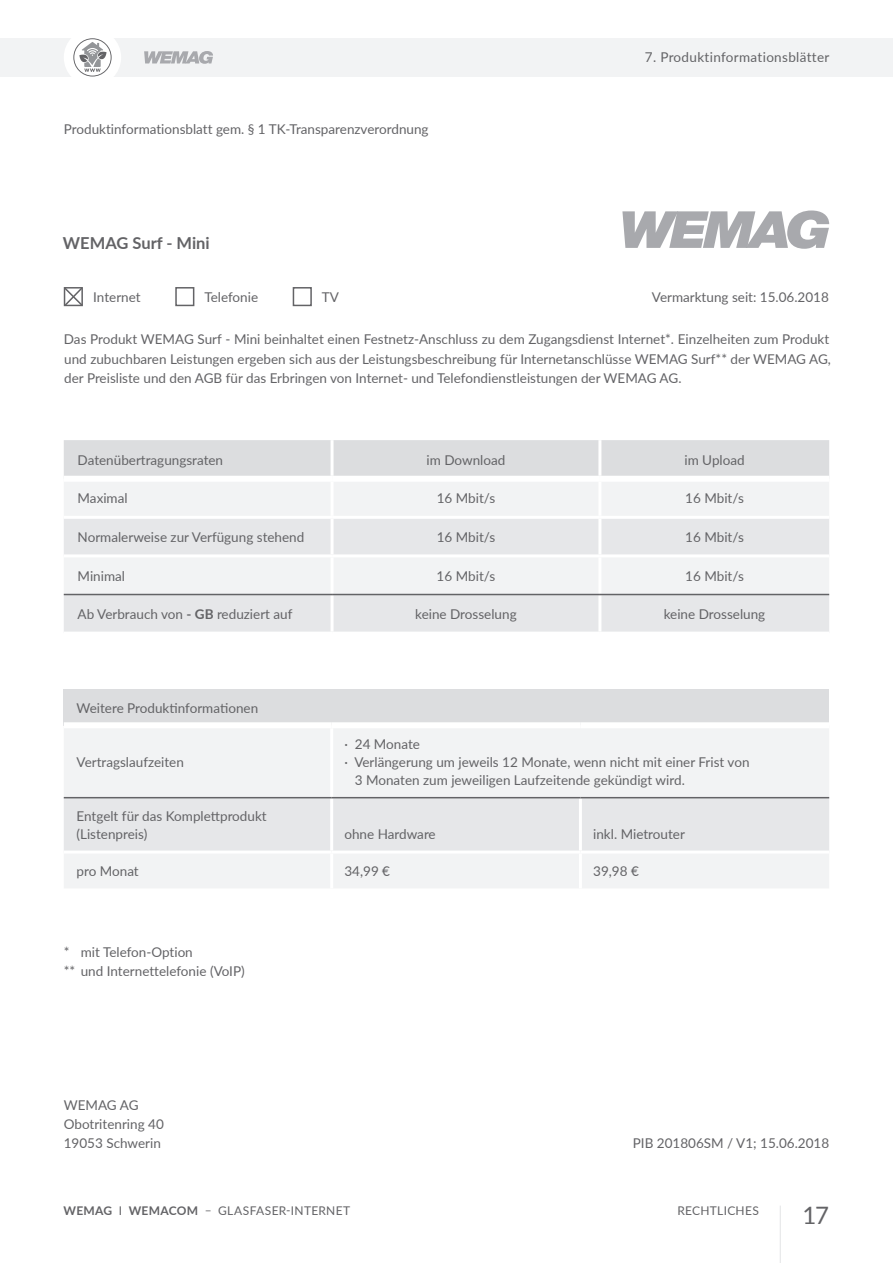
<style>
.page{position:relative;width:893px;height:1263px;background:#fff}
.page>*{position:absolute;margin:0;border:0;box-sizing:border-box;transform-origin:0 0}
.t1{font:24px "Lato";color:#636366}
.t2{font:700 16.5px "Lato";color:#636366}
.t3{font:13.5px/19.2px "Lato";color:#636366}
.t4{font:13.5px "Lato";letter-spacing:.025em;color:#636366}
.t5{font:12px "Lato";letter-spacing:.025em;color:#636366}
.s1{font-weight:700}
</style>
<div class="page">
<hr style="left:780px;top:1205px;width:1px;height:58px;background:#e6e7e9">
<div style="left:0;top:38px;width:893px;height:39px;background:#f2f3f4"></div>
<div style="left:64px;top:29px;width:57px;height:57px;background:#fff;border-radius:50%"></div>
<svg style="left:73px;top:38px;width:39px;height:39px"></svg>
<svg style="left:144px;top:51px;width:69px;height:13px"></svg>
<div style="left:175px;top:287px;width:19px;height:19px;border:2px solid #636366"></div>
<div style="left:293px;top:287px;width:19px;height:19px;border:2px solid #636366"></div>
<div style="left:64px;top:440px;width:765px;height:36px;background:#dcdddf"></div>
<div style="left:64px;top:482px;width:765px;height:34px;background:#f2f3f4"></div>
<svg style="left:64px;top:519px;width:765px;height:113px;fill:#e6e7e9"></svg>
<hr style="left:64px;top:554px;width:268px;height:3px;background:#fff">
<hr style="left:331px;top:482px;width:3px;height:34px;background:#fff">
<hr style="left:598px;top:482px;width:3px;height:34px;background:#fff">
<hr style="left:331px;top:440px;width:3px;height:36px;background:#fff">
<hr style="left:598px;top:519px;width:3px;height:35px;background:#fff">
<hr style="left:598px;top:557px;width:3px;height:37px;background:#fff">
<hr style="left:331px;top:595px;width:3px;height:37px;background:#fff">
<hr style="left:598px;top:595px;width:3px;height:37px;background:#fff">
<hr style="left:598px;top:440px;width:3px;height:36px;background:#fff">
<hr style="left:331px;top:519px;width:3px;height:35px;background:#fff">
<hr style="left:332px;top:554px;width:268px;height:3px;background:#fff">
<hr style="left:331px;top:557px;width:3px;height:37px;background:#fff">
<hr style="left:600px;top:554px;width:229px;height:3px;background:#fff">
<hr style="left:64px;top:594px;width:268px;height:1px;background:#636366">
<hr style="left:332px;top:594px;width:268px;height:1px;background:#636366">
<hr style="left:600px;top:594px;width:229px;height:1px;background:#636366">
<div style="left:64px;top:689px;width:765px;height:36px;background:#dcdddf"></div>
<div style="left:64px;top:728px;width:765px;height:160px;background:#f2f3f4"></div>
<div style="left:64px;top:798px;width:765px;height:52px;background:#e6e7e9"></div>
<hr style="left:330px;top:728px;width:3px;height:69px;background:#fff">
<hr style="left:330px;top:798px;width:3px;height:52px;background:#fff">
<hr style="left:579px;top:798px;width:3px;height:52px;background:#fff">
<hr style="left:64px;top:850px;width:268px;height:3px;background:#fff">
<hr style="left:332px;top:850px;width:248px;height:3px;background:#fff">
<hr style="left:330px;top:853px;width:3px;height:35px;background:#fff">
<hr style="left:580px;top:850px;width:249px;height:3px;background:#fff">
<hr style="left:579px;top:853px;width:3px;height:35px;background:#fff">
<hr style="left:64px;top:797px;width:268px;height:1px;background:#636366">
<hr style="left:332px;top:797px;width:248px;height:1px;background:#636366">
<hr style="left:580px;top:797px;width:249px;height:1px;background:#636366">
<div style="left:64px;top:722px;width:268px;height:6px;background:#fff"></div>
<div style="left:332px;top:722px;width:248px;height:6px;background:#fff"></div>
<div style="left:580px;top:722px;width:249px;height:6px;background:#fff"></div>
<svg style="left:63px;top:287px;width:20px;height:20px"></svg>
<svg style="left:622px;top:210px;width:207px;height:39px"></svg>
<p class="t3" style="left:64px;top:119px;width:366px">Produktinformationsblatt gem. § 1 TK-Transparenzverordnung</p>
<p class="t2" style="left:63px;top:231px;width:148px">WEMAG Surf - Mini</p>
<p class="t4" style="left:645px;top:48px;width:186px">7. Produktinformationsblätter</p>
<p class="t3" style="left:93px;top:287px;width:49px">Internet</p>
<p class="t3" style="left:204px;top:287px;width:55px">Telefonie</p>
<p class="t3" style="left:322px;top:287px;width:19px">TV</p>
<p class="t3" style="left:652px;top:287px;width:179px">Vermarktung seit: 15.06.2018</p>
<p class="t3" style="left:64px;top:329px;width:769px">Das Produkt WEMAG Surf - Mini beinhaltet einen Festnetz-Anschluss zu dem Zugangsdienst Internet*. Einzelheiten zum Produkt und zubuchbaren Leistungen ergeben sich aus der Leistungsbeschreibung für Internetanschlüsse WEMAG Surf** der WEMAG AG, der Preisliste und den AGB für das Erbringen von Internet- und Telefondienstleistungen der WEMAG AG.</p>
<p class="t3" style="left:78px;top:450px;width:147px">Datenübertragungsraten</p>
<p class="t3" style="left:427px;top:450px;width:80px">im Download</p>
<p class="t3" style="left:684px;top:450px;width:62px">im Upload</p>
<p class="t3" style="left:78px;top:488px;width:51px">Maximal</p>
<p class="t3" style="left:437px;top:488px;width:60px">16 Mbit/s</p>
<p class="t3" style="left:685px;top:488px;width:60px">16 Mbit/s</p>
<p class="t3" style="left:78px;top:527px;width:228px">Normalerweise zur Verfügung stehend</p>
<p class="t3" style="left:437px;top:527px;width:60px">16 Mbit/s</p>
<p class="t3" style="left:685px;top:527px;width:60px">16 Mbit/s</p>
<p class="t3" style="left:78px;top:566px;width:49px">Minimal</p>
<p class="t3" style="left:437px;top:566px;width:60px">16 Mbit/s</p>
<p class="t3" style="left:685px;top:566px;width:60px">16 Mbit/s</p>
<p class="t3" style="left:78px;top:604px;width:216px">Ab Verbrauch von <span class="s1">- GB</span> reduziert auf</p>
<p class="t3" style="left:415px;top:604px;width:103px">keine Drosselung</p>
<p class="t3" style="left:664px;top:604px;width:103px">keine Drosselung</p>
<p class="t3" style="left:77px;top:697px;width:183px">Weitere Produktinformationen</p>
<p class="t3" style="left:77px;top:752px;width:109px">Vertragslaufzeiten</p>
<p class="t3" style="left:77px;top:807px;width:192px;line-height:18px">Entgelt für das Komplettprodukt (Listenpreis)</p>
<p class="t3" style="left:344px;top:734px;width:77px">· 24 Monate</p>
<p class="t3" style="left:344px;top:752px;width:407px">· Verlängerung um jeweils 12 Monate, wenn nicht mit einer Frist von</p>
<p class="t3" style="left:355px;top:770px;width:332px">3 Monaten zum jeweiligen Laufzeitende gekündigt wird.</p>
<p class="t3" style="left:344px;top:824px;width:93px">ohne Hardware</p>
<p class="t3" style="left:593px;top:824px;width:93px">inkl. Mietrouter</p>
<p class="t3" style="left:77px;top:861px;width:64px">pro Monat</p>
<p class="t3" style="left:344px;top:861px;width:47px">34,99 €</p>
<p class="t3" style="left:593px;top:861px;width:47px">39,98 €</p>
<p class="t3" style="left:64px;top:942px;width:182px">* mit Telefon-Option<br>** und Internettelefonie (VoIP)</p>
<p class="t3" style="left:64px;top:1095px;width:102px">WEMAG AG<br>Obotritenring 40<br>19053 Schwerin</p>
<p class="t5" style="left:64px;top:1202px;width:288px"><span class="s1">WEMAG</span> I <span class="s1">WEMACOM</span> – GLASFASER-INTERNET</p>
<p class="t3" style="left:633px;top:1133px;width:198px">PIB 201806SM / V1; 15.06.2018</p>
<p class="t5" style="left:677px;top:1202px;width:83px">RECHTLICHES</p>
<h1 class="t1" style="left:802px;top:1198px;width:28px">17</h1>
</div>
